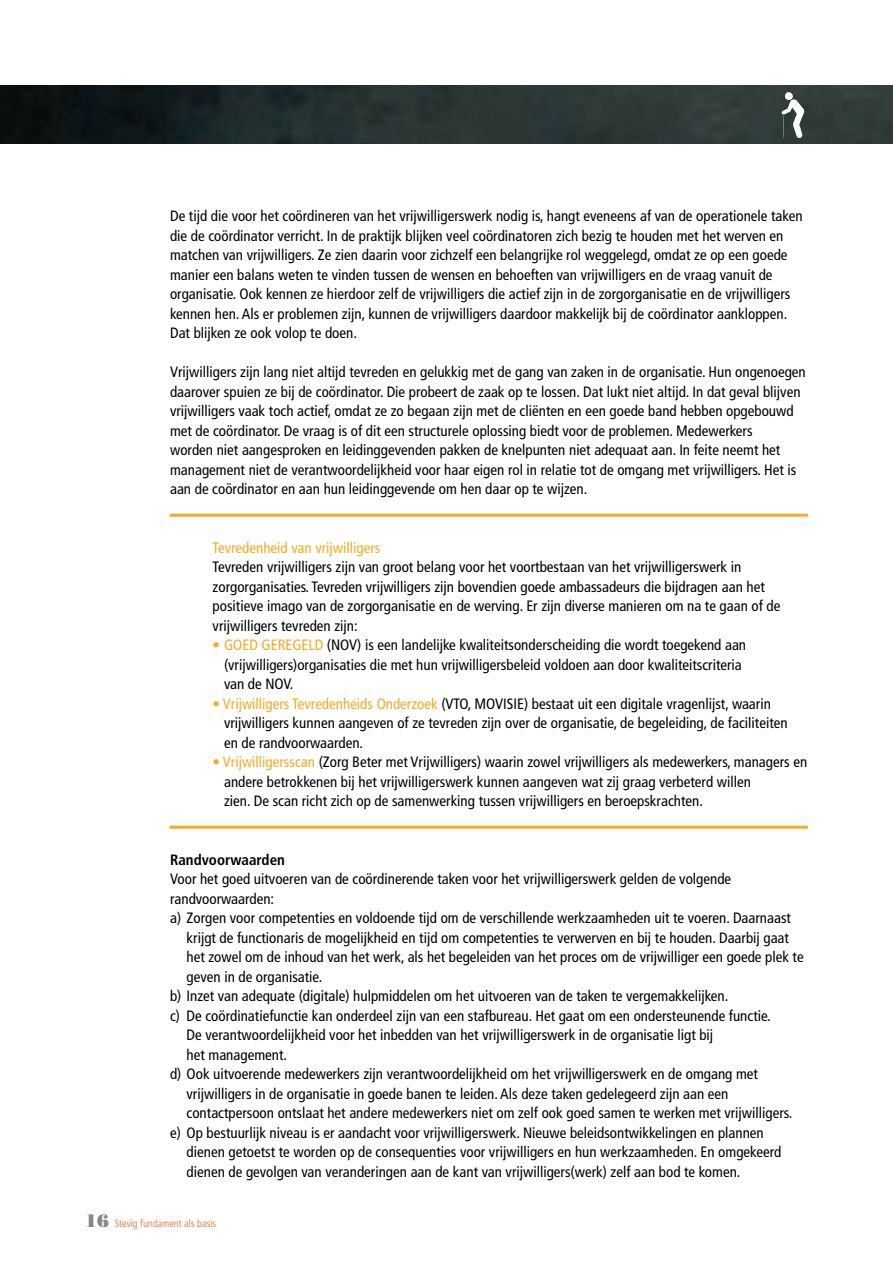
<style>
.page{position:relative;width:893px;height:1263px;background:#fff}
.page>*{position:absolute;margin:0;border:0;box-sizing:border-box;transform-origin:0 0}
.t1{font:condensed 15px/19.5px "Frutiger LT Std";color:#000}
.t2{font:condensed 15px "Frutiger LT Std";color:#f6a924}
.t3{font:700 condensed 15px "Frutiger LT Std";color:#000}
.t4{font:300 condensed 10.5px "Frutiger LT Std";color:#ea671c}
.s1{color:#f6a924}
.s2{font-family:"Bodoni Std Poster";font-weight:400;font-stretch:normal;font-size:18px;color:#87888a}
</style>
<div class="page">
<img style="left:0;top:85px;width:893px;height:58px">
<svg style="left:781px;top:91px;width:23px;height:48px"></svg>
<hr style="left:169px;top:514px;width:639px;height:3px;background:#f6a924">
<hr style="left:169px;top:826px;width:639px;height:3px;background:#f6a924">
<p class="t1" style="left:170px;top:206px;width:634px">De tijd die voor het coördineren van het vrijwilligerswerk nodig is, hangt eveneens af van de operationele taken die de coördinator verricht. In de praktijk blijken veel coördinatoren zich bezig te houden met het werven en matchen van vrijwilligers. Ze zien daarin voor zichzelf een belangrijke rol weggelegd, omdat ze op een goede manier een balans weten te vinden tussen de wensen en behoeften van vrijwilligers en de vraag vanuit de organisatie. Ook kennen ze hierdoor zelf de vrijwilligers die actief zijn in de zorgorganisatie en de vrijwilligers kennen hen. Als er problemen zijn, kunnen de vrijwilligers daardoor makkelijk bij de coördinator aankloppen.<br>Dat blijken ze ook volop te doen.</p>
<p class="t1" style="left:170px;top:362px;width:637px">Vrijwilligers zijn lang niet altijd tevreden en gelukkig met de gang van zaken in de organisatie. Hun ongenoegen daarover spuien ze bij de coördinator. Die probeert de zaak op te lossen. Dat lukt niet altijd. In dat geval blijven vrijwilligers vaak toch actief, omdat ze zo begaan zijn met de cliënten en een goede band hebben opgebouwd met de coördinator. De vraag is of dit een structurele oplossing biedt voor de problemen. Medewerkers<br>worden niet aangesproken en leidinggevenden pakken de knelpunten niet adequaat aan. In feite neemt het management niet de verantwoordelijkheid voor haar eigen rol in relatie tot de omgang met vrijwilligers. Het is aan de coördinator en aan hun leidinggevende om hen daar op te wijzen.</p>
<p class="t2" style="left:213px;top:539px;width:169px">Tevredenheid van vrijwilligers</p>
<p class="t1" style="left:213px;top:557px;width:569px">Tevreden vrijwilligers zijn van groot belang voor het voortbestaan van het vrijwilligerswerk in zorgorganisaties. Tevreden vrijwilligers zijn bovendien goede ambassadeurs die bijdragen aan het positieve imago van de zorgorganisatie en de werving. Er zijn diverse manieren om na te gaan of de vrijwilligers tevreden zijn:</p>
<p class="t1" style="left:224px;top:635px;width:524px;text-indent:-11px"><span class="s1">• GOED GEREGELD</span> (NOV) is een landelijke kwaliteitsonderscheiding die wordt toegekend aan (vrijwilligers)organisaties die met hun vrijwilligersbeleid voldoen aan door kwaliteitscriteria van de NOV.</p>
<p class="t1" style="left:224px;top:694px;width:565px;text-indent:-11px"><span class="s1">• Vrijwilligers Tevredenheids Onderzoek</span> (VTO, MOVISIE) bestaat uit een digitale vragenlijst, waarin vrijwilligers kunnen aangeven of ze tevreden zijn over de organisatie, de begeleiding, de faciliteiten en de randvoorwaarden.</p>
<p class="t1" style="left:224px;top:752px;width:585px;text-indent:-11px"><span class="s1">• Vrijwilligersscan</span> (Zorg Beter met Vrijwilligers) waarin zowel vrijwilligers als medewerkers, managers en andere betrokkenen bij het vrijwilligerswerk kunnen aangeven wat zij graag verbeterd willen<br>zien. De scan richt zich op de samenwerking tussen vrijwilligers en beroepskrachten.</p>
<p class="t3" style="left:170px;top:851px;width:116px">Randvoorwaarden</p>
<p class="t1" style="left:170px;top:869px;width:563px">Voor het goed uitvoeren van de coördinerende taken voor het vrijwilligerswerk gelden de volgende</p>
<p class="t1" style="left:170px;top:889px;width:106px">randvoorwaarden:</p>
<p class="t1" style="left:170px;top:908px;width:622px">a) Zorgen voor competenties en voldoende tijd om de verschillende werkzaamheden uit te voeren. Daarnaast</p>
<p class="t1" style="left:187px;top:928px;width:604px">krijgt de functionaris de mogelijkheid en tijd om competenties te verwerven en bij te houden. Daarbij gaat</p>
<p class="t1" style="left:187px;top:947px;width:619px">het zowel om de inhoud van het werk, als het begeleiden van het proces om de vrijwilliger een goede plek te</p>
<p class="t1" style="left:187px;top:967px;width:137px">geven in de organisatie.</p>
<p class="t1" style="left:170px;top:986px;width:560px">b) Inzet van adequate (digitale) hulpmiddelen om het uitvoeren van de taken te vergemakkelijken.</p>
<p class="t1" style="left:170px;top:1006px;width:602px">c) De coördinatiefunctie kan onderdeel zijn van een stafbureau. Het gaat om een ondersteunende functie.</p>
<p class="t1" style="left:187px;top:1025px;width:528px">De verantwoordelijkheid voor het inbedden van het vrijwilligerswerk in de organisatie ligt bij</p>
<p class="t1" style="left:187px;top:1045px;width:102px">het management.</p>
<p class="t1" style="left:170px;top:1064px;width:589px">d) Ook uitvoerende medewerkers zijn verantwoordelijkheid om het vrijwilligerswerk en de omgang met</p>
<p class="t1" style="left:187px;top:1084px;width:543px">vrijwilligers in de organisatie in goede banen te leiden. Als deze taken gedelegeerd zijn aan een</p>
<p class="t1" style="left:187px;top:1103px;width:607px">contactpersoon ontslaat het andere medewerkers niet om zelf ook goed samen te werken met vrijwilligers.</p>
<p class="t1" style="left:170px;top:1123px;width:595px">e) Op bestuurlijk niveau is er aandacht voor vrijwilligerswerk. Nieuwe beleidsontwikkelingen en plannen</p>
<p class="t1" style="left:187px;top:1142px;width:596px">dienen getoetst te worden op de consequenties voor vrijwilligers en hun werkzaamheden. En omgekeerd</p>
<p class="t1" style="left:187px;top:1162px;width:555px">dienen de gevolgen van veranderingen aan de kant van vrijwilligers(werk) zelf aan bod te komen.</p>
<p class="t4" style="left:85px;top:1217px;width:133px"><span class="s2">16</span> Stevig fundament als basis</p>
</div>
